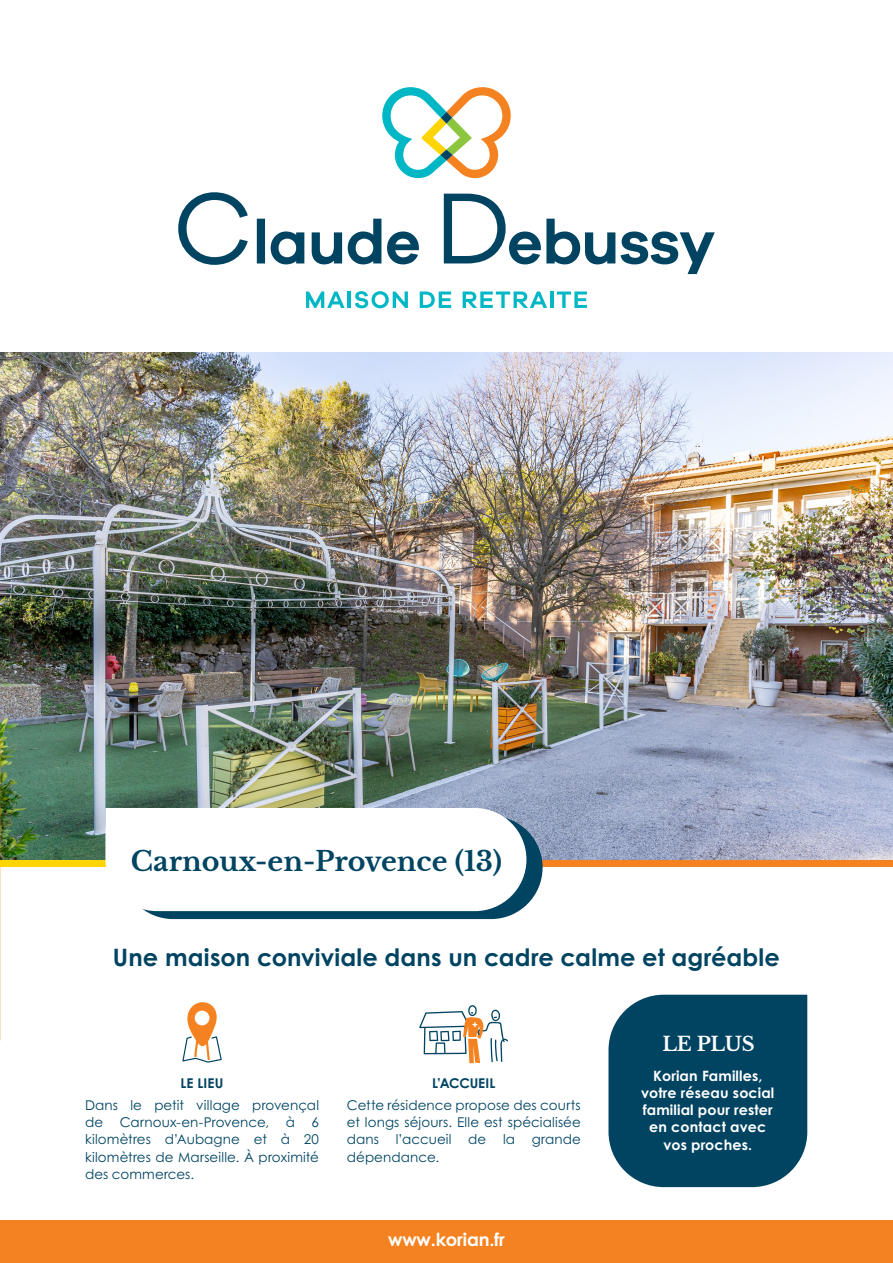
<style>
.page{position:relative;width:893px;height:1263px;background:#fff}
.page>*{position:absolute;margin:0;border:0;box-sizing:border-box;transform-origin:0 0}
.t1{font:700 27px "Libre Baskerville";color:#004462}
.t2{font:700 24px "Century Gothic Std";letter-spacing:.005em;color:#004462}
.t3{font:700 19.5px "Libre Baskerville";letter-spacing:-.01em;color:#fff}
.t4{font:700 18px "Century Gothic Std";letter-spacing:-.01em;color:#fff}
.t5{font:700 14.25px/17.1px "Century Gothic Std";letter-spacing:.01em;color:#fff;text-align:center}
.t6{font:13.5px/17.2px "Century Gothic Std";letter-spacing:.005em;color:#004462;text-align:justify}
.t7{font:700 13.5px "Century Gothic Std";letter-spacing:.005em;color:#004462}
</style>
<div class="page">
<img style="left:0;top:352px;width:893px;height:508px">
<div style="left:0;top:860px;width:446px;height:7px;background:#fed503"></div>
<div style="left:446px;top:860px;width:447px;height:7px;background:#f58220"></div>
<div style="left:608px;top:995px;width:199px;height:192px;background:#004462"></div>
<svg style="left:105px;top:808px;width:438px;height:111px"></svg>
<svg style="left:419px;top:1005px;width:89px;height:58px"></svg>
<svg style="left:182px;top:1002px;width:40px;height:61px"></svg>
<div style="left:195px;top:1011px;width:14px;height:14px;background:#fff;border-radius:50%"></div>
<div style="left:0;top:1220px;width:893px;height:43px;background:#f58220"></div>
<svg style="left:382px;top:87px;width:129px;height:91px"></svg>
<svg style="left:306px;top:291px;width:39px;height:17px"></svg>
<hr style="left:347px;top:291px;width:4px;height:17px;background:#00b7c5">
<svg style="left:355px;top:291px;width:53px;height:17px"></svg>
<svg style="left:420px;top:291px;width:31px;height:17px"></svg>
<svg style="left:463px;top:291px;width:84px;height:17px"></svg>
<hr style="left:550px;top:291px;width:3px;height:17px;background:#00b7c5">
<svg style="left:557px;top:291px;width:30px;height:17px"></svg>
<svg style="left:178px;top:192px;width:537px;height:82px"></svg>
<h1 class="t1" style="left:131px;top:845px;width:372px">Carnoux-en-Provence (13)</h1>
<h2 class="t2" style="left:113px;top:942px;width:668px">Une maison conviviale dans un cadre calme et agréable</h2>
<p class="t7" style="left:181px;top:1074px;width:45px">LE LIEU</p>
<p class="t7" style="left:432px;top:1074px;width:65px">L’ACCUEIL</p>
<p class="t6" style="left:85px;top:1096px;width:236px">Dans le petit village provençal de Carnoux-en-Provence, à 6 kilomètres d’Aubagne et à 20 kilomètres de Marseille. À proximité des commerces.</p>
<p class="t6" style="left:347px;top:1096px;width:235px">Cette résidence propose des courts et longs séjours. Elle est spécialisée dans l’accueil de la grande dépendance.</p>
<h3 class="t4" style="left:388px;top:1228px;width:118px">www.korian.fr</h3>
<h3 class="t3" style="left:662px;top:1032px;width:94px">LE PLUS</h3>
<p class="t5" style="left:641px;top:1067px;width:135px">Korian Familles, votre réseau social familial pour rester en contact avec vos proches.</p>
</div>
